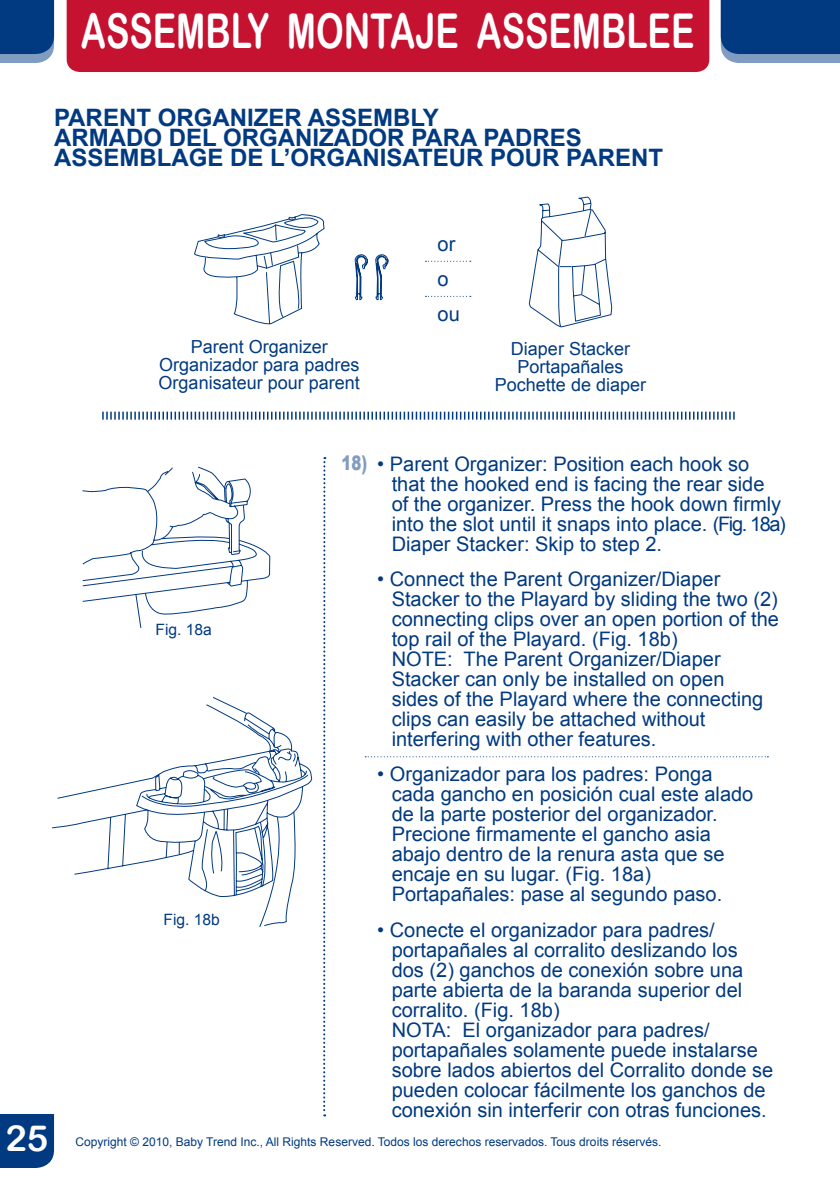
<style>
.page{position:relative;width:840px;height:1191px;background:#fff}
.page>*{position:absolute;margin:0;border:0;box-sizing:border-box;transform-origin:0 0}
.t1{font:48px "Arial Rounded MT Bold";color:#fff;scale:.73 1}
.t2{font:36px "Arial Rounded MT Bold";color:#fff}
.t3{font:700 24px/20px "Arial";color:#013a81}
.t4{font:20px/20px "Arial";color:#013a81}
.t5{font:900 20px "Arial";color:#809cc0;scale:.75 1}
.t6{font:18px/18px "Arial";color:#013a81;text-align:center}
.t7{font:15.6px "Arial";color:#013a81}
.t8{font:12px "Arial";color:#013a81}
</style>
<div class="page">
<div style="left:67px;top:0;width:642px;height:72px;background:#c41230"></div>
<svg style="left:0;top:0;width:54px;height:63px;background:#174b8c"></svg>
<div style="left:0;top:1114px;width:54px;height:54px;background:#013a81"></div>
<svg style="left:720px;top:0;width:120px;height:63px;background:#164a8b"></svg>
<svg style="left:323px;top:457px;width:2px;height:659px"></svg>
<svg style="left:365px;top:756px;width:403px;height:1px"></svg>
<svg style="left:82px;top:466px;width:189px;height:162px"></svg>
<svg style="left:52px;top:697px;width:260px;height:230px"></svg>
<svg style="left:194px;top:215px;width:131px;height:110px"></svg>
<svg style="left:528px;top:196px;width:85px;height:132px"></svg>
<svg style="left:354px;top:254px;width:14px;height:47px"></svg>
<svg style="left:375px;top:254px;width:14px;height:47px"></svg>
<svg style="left:102px;top:412px;width:632px;height:8px"></svg>
<svg style="left:425px;top:261px;width:45px;height:1px"></svg>
<svg style="left:425px;top:296px;width:45px;height:1px"></svg>
<h1 class="t1" style="left:81px;top:2px;width:841px">ASSEMBLY MONTAJE ASSEMBLEE</h1>
<p class="t3" style="left:54px;top:108px;width:610px">PARENT ORGANIZER ASSEMBLY<br>ARMADO DEL ORGANIZADOR PARA PADRES<br>ASSEMBLAGE DE L’ORGANISATEUR POUR PARENT</p>
<p class="t4" style="left:437px;top:226px;width:24px;line-height:35.2px">or o ou</p>
<p class="t6" style="left:158px;top:338px;width:203px">Parent Organizer<br>Organizador para padres<br>Organisateur pour parent</p>
<p class="t6" style="left:494px;top:340px;width:153px">Diaper Stacker<br>Portapañales<br>Pochette de diaper</p>
<p class="t7" style="left:155px;top:619px;width:58px">Fig. 18a</p>
<p class="t7" style="left:163px;top:909px;width:58px">Fig. 18b</p>
<p class="t5" style="left:341px;top:448px;width:36px">18)</p>
<p class="t4" style="left:391px;top:454px;width:395px;text-indent:-14px">• Parent Organizer: Position each hook so that the hooked end is facing the rear side of the organizer. Press the hook down firmly into the slot until it snaps into place. (Fig. 18a)<br>Diaper Stacker: Skip to step 2.</p>
<p class="t4" style="left:391px;top:569px;width:388px;text-indent:-14px">• Connect the Parent Organizer/Diaper Stacker to the Playard by sliding the two (2) connecting clips over an open portion of the top rail of the Playard. (Fig. 18b)<br>NOTE: The Parent Organizer/Diaper Stacker can only be installed on open<br>sides of the Playard where the connecting clips can easily be attached without interfering with other features.</p>
<p class="t4" style="left:391px;top:764px;width:363px;text-indent:-14px">• Organizador para los padres: Ponga cada gancho en posición cual este alado de la parte posterior del organizador.<br>Precione firmamente el gancho asia abajo dentro de la renura asta que se encaje en su lugar. (Fig. 18a)<br>Portapañales: pase al segundo paso.</p>
<p class="t4" style="left:391px;top:919px;width:383px;text-indent:-14px">• Conecte el organizador para padres/ portapañales al corralito deslizando los dos (2) ganchos de conexión sobre una parte abierta de la baranda superior del corralito. (Fig. 18b)<br>NOTA: El organizador para padres/ portapañales solamente puede instalarse sobre lados abiertos del Corralito donde se pueden colocar fácilmente los ganchos de conexión sin interferir con otras funciones.</p>
<h2 class="t2" style="left:5px;top:1117px;width:44px">25</h2>
<p class="t8" style="left:75px;top:1134px;width:587px">Copyright © 2010, Baby Trend Inc., All Rights Reserved. Todos los derechos reservados. Tous droits réservés.</p>
</div>
